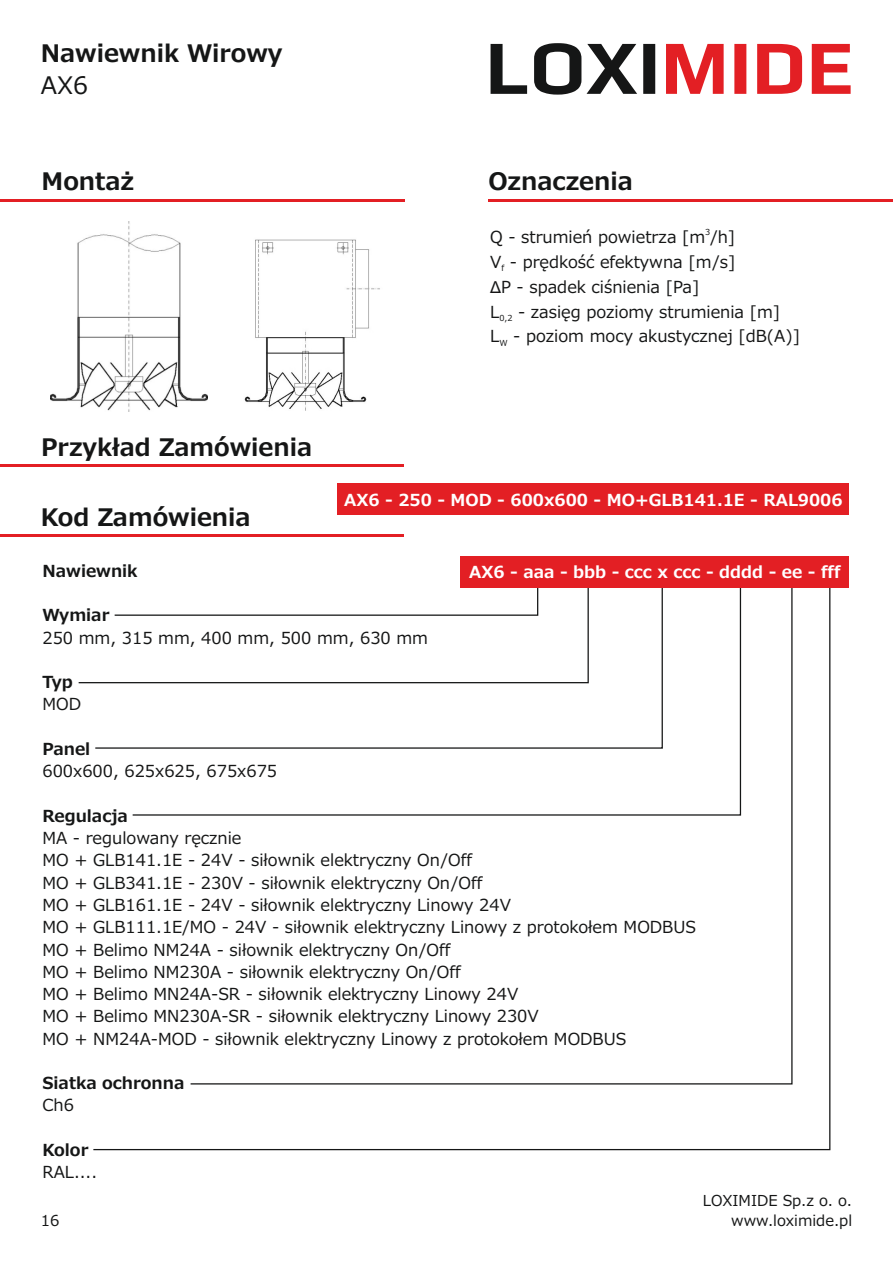
<style>
.page{position:relative;width:893px;height:1263px;background:#fff}
.page>*{position:absolute;margin:0;border:0;box-sizing:border-box;transform-origin:0 0}
.t1{font:700 24px "Meiryo";color:#151616}
.t2{font:24px "Meiryo";color:#151616}
.t3{font:16.5px/22.2px "Meiryo";color:#151616}
.t4{font:700 16.5px "Meiryo";color:#fff}
.t5{font:700 16.5px "Meiryo";color:#151616}
.t6{font:15px/20.2px "Meiryo";color:#151616;text-align:right}
.t7{font:8.25px "Meiryo";color:#151616}
.s1{font-family:"Arial"}
</style>
<div class="page">
<hr style="left:0;top:199px;width:404px;height:2px;background:#e31f24">
<img style="left:51px;top:221px;width:157px;height:190px">
<img style="left:244px;top:239px;width:136px;height:171px">
<svg style="left:491px;top:43px;width:164px;height:52px"></svg>
<svg style="left:666px;top:44px;width:185px;height:50px"></svg>
<hr style="left:488px;top:199px;width:405px;height:2px;background:#e31f24">
<hr style="left:0;top:535px;width:403px;height:2px;background:#e31f24">
<svg style="left:92px;top:586px;width:739px;height:565px"></svg>
<div style="left:337px;top:483px;width:512px;height:31px;background:#e31f24"></div>
<div style="left:461px;top:557px;width:388px;height:31px;background:#e31f24"></div>
<hr style="left:0;top:465px;width:403px;height:2px;background:#e31f24">
<h1 class="t1" style="left:41px;top:41px;width:243px">Nawiewnik Wirowy</h1>
<h1 class="t2" style="left:41px;top:73px;width:49px">AX6</h1>
<h1 class="t1" style="left:42px;top:169px;width:94px">Montaż</h1>
<h1 class="t1" style="left:488px;top:169px;width:146px">Oznaczenia</h1>
<p class="t7" style="left:705px;top:228px;width:7px">3</p>
<p class="t3" style="left:490px;top:225px;width:311px;line-height:24.8px">Q - strumień powietrza [m /h]<br>V<sub>f</sub> - prędkość efektywna [m/s]<br><span class="s1">Δ</span>P - spadek ciśnienia [Pa]<br>L<sub>0,2</sub> - zasięg poziomy strumienia [m]<br>L<sub>W</sub> - poziom mocy akustycznej [dB(A)]</p>
<h1 class="t1" style="left:41px;top:435px;width:273px">Przykład Zamówienia</h1>
<h1 class="t1" style="left:41px;top:505px;width:211px">Kod Zamówienia</h1>
<p class="t4" style="left:344px;top:491px;width:500px">AX6 - 250 - MOD - 600x600 - MO+GLB141.1E - RAL9006</p>
<p class="t5" style="left:42px;top:562px;width:97px">Nawiewnik</p>
<p class="t5" style="left:42px;top:607px;width:68px">Wymiar</p>
<p class="t3" style="left:42px;top:626px;width:387px">250 mm, 315 mm, 400 mm, 500 mm, 630 mm</p>
<p class="t5" style="left:42px;top:674px;width:32px">Typ</p>
<p class="t3" style="left:42px;top:693px;width:40px">MOD</p>
<p class="t5" style="left:42px;top:740px;width:49px">Panel</p>
<p class="t3" style="left:42px;top:760px;width:236px">600x600, 625x625, 675x675</p>
<p class="t5" style="left:42px;top:807px;width:87px">Regulacja</p>
<p class="t3" style="left:42px;top:827px;width:655px">MA - regulowany ręcznie<br>MO + GLB141.1E - 24V - siłownik elektryczny On/Off<br>MO + GLB341.1E - 230V - siłownik elektryczny On/Off<br>MO + GLB161.1E - 24V - siłownik elektryczny Linowy 24V<br>MO + GLB111.1E/MO - 24V - siłownik elektryczny Linowy z protokołem MODBUS MO + Belimo NM24A - siłownik elektryczny On/Off<br>MO + Belimo NM230A - siłownik elektryczny On/Off<br>MO + Belimo MN24A-SR - siłownik elektryczny Linowy 24V<br>MO + Belimo MN230A-SR - siłownik elektryczny Linowy 230V<br>MO + NM24A-MOD - siłownik elektryczny Linowy z protokołem MODBUS</p>
<p class="t5" style="left:42px;top:1075px;width:144px">Siatka ochronna</p>
<p class="t3" style="left:42px;top:1094px;width:33px">Ch6</p>
<p class="t5" style="left:42px;top:1141px;width:47px">Kolor</p>
<p class="t3" style="left:42px;top:1161px;width:56px">RAL....</p>
<p class="t4" style="left:469px;top:563px;width:373px">AX6 - aaa - bbb - ccc x ccc - dddd - ee - fff</p>
<p class="t6" style="left:41px;top:1210px;width:20px">16</p>
<p class="t6" style="left:703px;top:1190px;width:151px">LOXIMIDE Sp.z o. o. www.loximide.pl</p>
</div>
